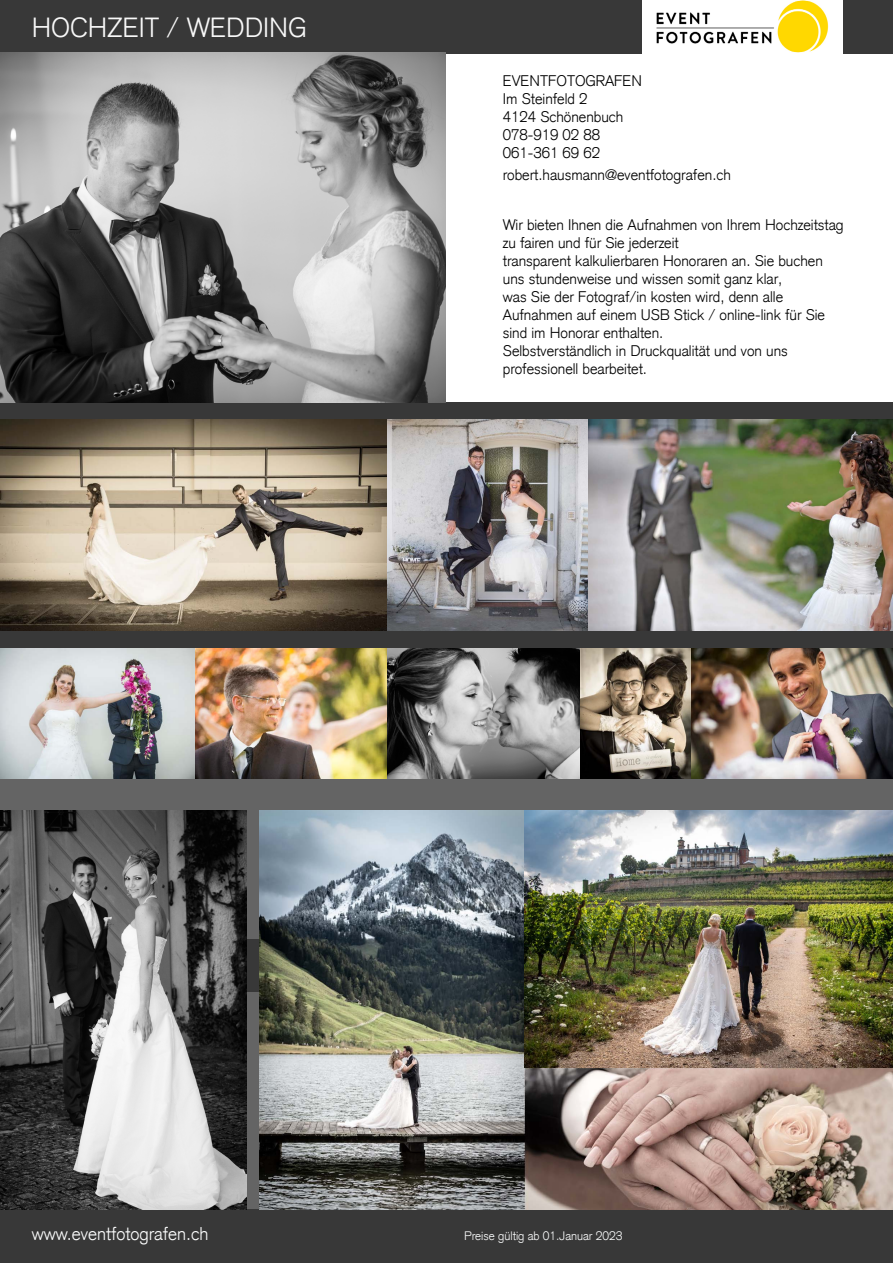
<style>
.page{position:relative;width:893px;height:1263px;background:#fff}
.page>*{position:absolute;margin:0;border:0;box-sizing:border-box;transform-origin:0 0}
.t1{font:300 27px "Akzidenz Grotesk";color:#f8f8f8}
.t2{font:300 18px "Akzidenz Grotesk";color:#fbfcfc}
.t3{font:300 15px/18px "Akzidenz Grotesk";color:#000}
.t4{font:300 12px "Akzidenz Grotesk";color:#fbfcfc}
</style>
<div class="page">
<div style="left:0;top:403px;width:893px;height:857px;background:#646464"></div>
<div style="left:0;top:623px;width:893px;height:52px;background:#383838"></div>
<div style="left:0;top:403px;width:893px;height:52px;background:#383838"></div>
<div style="left:0;top:1209px;width:893px;height:54px;background:#383838"></div>
<div style="left:0;top:0;width:893px;height:53px;background:#383838"></div>
<img style="left:0;top:53px;width:446px;height:350px">
<img style="left:642px;top:0;width:200px;height:53px">
<img style="left:195px;top:649px;width:497px;height:129px">
<img style="left:387px;top:420px;width:202px;height:211px">
<img style="left:0;top:649px;width:195px;height:129px">
<img style="left:259px;top:810px;width:634px;height:399px">
<img style="left:589px;top:420px;width:304px;height:211px">
<img style="left:0;top:420px;width:387px;height:211px">
<img style="left:692px;top:649px;width:201px;height:129px">
<img style="left:0;top:810px;width:246px;height:399px">
<img style="left:525px;top:810px;width:368px;height:258px">
<h1 class="t1" style="left:32px;top:10px;width:276px">HOCHZEIT / WEDDING</h1>
<p class="t3" style="left:503px;top:72px;width:141px">EVENTFOTOGRAFEN<br>Im Steinfeld 2<br>4124 Schönenbuch<br>078-919 02 88<br>061-361 69 62</p>
<p class="t3" style="left:503px;top:166px;width:230px">robert.hausmann@eventfotografen.ch</p>
<p class="t3" style="left:503px;top:216px;width:342px">Wir bieten Ihnen die Aufnahmen von Ihrem Hochzeitstag zu fairen und für Sie jederzeit<br>transparent kalkulierbaren Honoraren an. Sie buchen uns stundenweise und wissen somit ganz klar,<br>was Sie der Fotograf/in kosten wird, denn alle Aufnahmen auf einem USB Stick / online-link für Sie sind im Honorar enthalten.<br>Selbstverständlich in Druckqualität und von uns professionell bearbeitet.</p>
<p class="t2" style="left:32px;top:1222px;width:178px">www.eventfotografen.ch</p>
<p class="t4" style="left:464px;top:1228px;width:160px">Preise gültig ab 01.Januar 2023</p>
</div>
